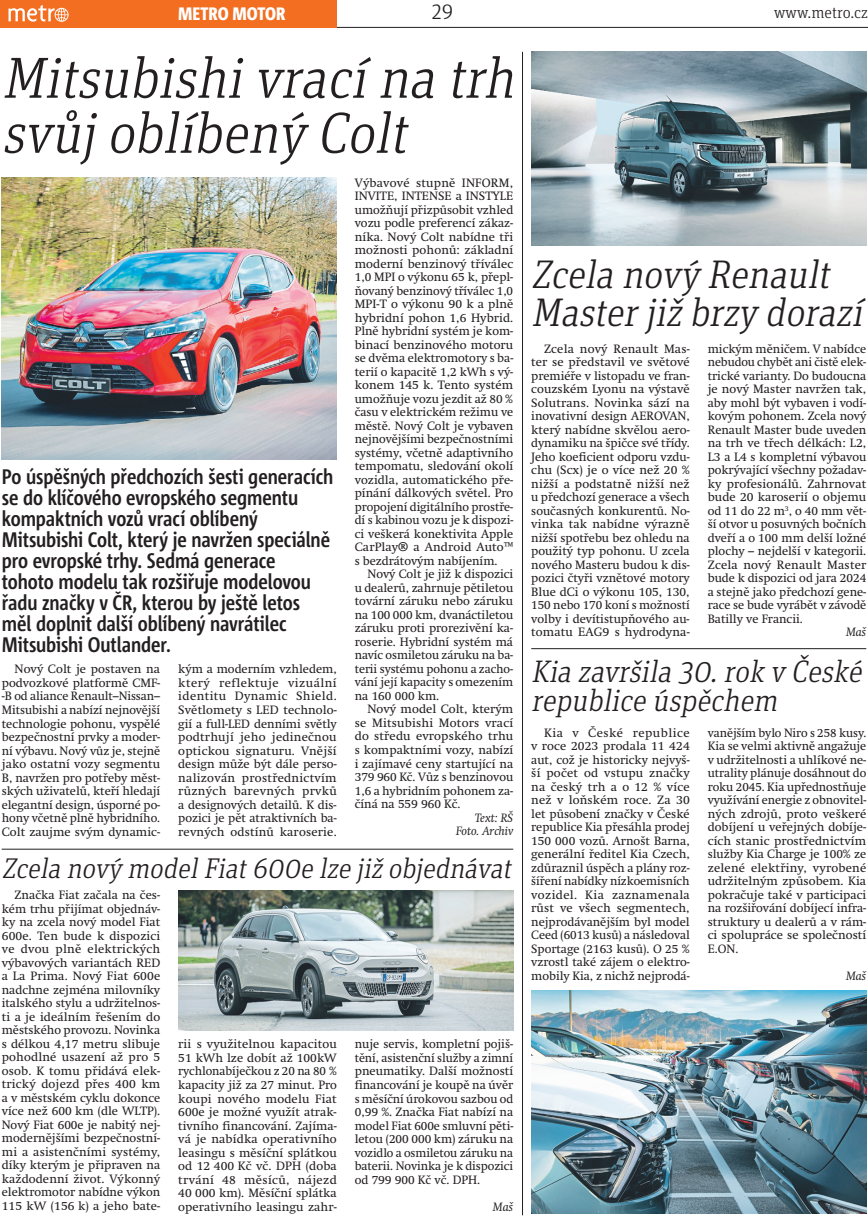
<style>
.page{position:relative;width:868px;height:1217px;background:#fff}
.page>*{position:absolute;margin:0;border:0;box-sizing:border-box;transform-origin:0 0}
.t1{font:italic 300 57.9px/55.1px "Unit Slab Pro";color:#231f20}
.t2{font:italic 300 39.9px/38px "Unit Slab Pro";color:#231f20}
.t3{font:italic 300 31.05px/29.5px "Unit Slab Pro";color:#231f20}
.t4{font:italic 300 28.5px "Unit Slab Pro";color:#231f20}
.t5{font:700 21px/21px "Corpid Cd OT";letter-spacing:-.005em;color:#231f20}
.t6{font:300 21px "Unit Slab Pro";color:#231f20}
.t7{font:800 18px "Corpid Cd OT";color:#fff}
.t8{font:300 16.5px "Unit Slab Pro";color:#231f20}
.t9{font:12px/13.5px "Metro Swift";color:#231f20;text-align:justify}
.t10{font:italic 12px/13.5px "Metro Swift";color:#231f20;text-align:right}
</style>
<div class="page">
<hr style="left:522px;top:52px;width:1px;height:1162px;background:#231f20">
<hr style="left:531px;top:648px;width:335px;height:1px;background:#231f20">
<hr style="left:2px;top:848px;width:511px;height:1px;background:#231f20">
<hr style="left:0;top:27px;width:867px;height:1px;background:#231f20">
<div style="left:0;top:0;width:337px;height:27px;background:#f36e21"></div>
<svg style="left:9px;top:5px;width:60px;height:17px"></svg>
<img style="left:531px;top:990px;width:335px;height:223px">
<img style="left:2px;top:177px;width:335px;height:282px">
<img style="left:531px;top:52px;width:335px;height:193px">
<img style="left:178px;top:890px;width:335px;height:140px">
<h3 class="t7" style="left:178px;top:3px;width:98px">METRO MOTor</h3>
<h3 class="t6" style="left:431px;top:-2px;width:23px">29</h3>
<h3 class="t8" style="left:774px;top:2px;width:95px">www.metro.cz</h3>
<h1 class="t1" style="left:2px;top:48px;width:526px">Mitsubishivracína trh svůjoblíbený Colt</h1>
<p class="t5" style="left:2px;top:466px;width:333px">Po úspěšných předchozích šesti generacích se do klíčového evropského segmentu kompaktních vozů vrací oblíbený Mitsubishi Colt, který je navržen speciálně pro evropské trhy. Sedmá generace<br>tohoto modelu tak rozšiřuje modelovou řadu značky v ČR, kterou by ještě letos měl doplnit další oblíbený navrátilec Mitsubishi Outlander.</p>
<p class="t9" style="left:2px;top:662px;width:160px;text-indent:13px">Nový Colt je postaven na podvozkové platformě CMF--B od aliance Renault–Nissan– Mitsubishi a nabízí nejnovější technologie pohonu, vyspělé bezpečnostní prvky a moder&shy;ní výbavu. Nový vůz je, stejně jako ostatní vozy segmentu B, navržen pro potřeby měst&shy;ských uživatelů, kteří hledají elegantní design, úsporné po&shy;hony včetně plně hybridního.<br>Colt zaujme svým dynamic-</p>
<p class="t9" style="left:178px;top:662px;width:160px">kým a moderním vzhledem, který reflektuje vizuální identitu Dynamic Shield.<br>Světlomety s LED technolo&shy;gií a full-LED denními světly podtrhují jeho jedinečnou optickou signaturu. Vnější design může být dále perso&shy;nalizován prostřednictvím různých barevných prvků a designových detailů. K dis&shy;pozici je pět atraktivních ba&shy;revných odstínů karoserie.</p>
<p class="t9" style="left:355px;top:176px;width:160px">Výbavové stupně INFORM, INVITE, INTENSE a INSTYLE umožňují přizpůsobit vzhled vozu podle preferencí zákaz&shy;níka. Nový Colt nabídne tři možnosti pohonů: základní moderní benzinový tříválec 1,0 MPI o výkonu 65 k, přepl&shy;ňovaný benzinový tříválec 1,0<br>MPI-T o výkonu 90 k a plně hybridní pohon 1,6 Hybrid.<br>Plně hybridní systém je kom&shy;binací benzinového motoru se dvěma elektromotory s ba&shy;terií o kapacitě 1,2 kWh s vý&shy;konem 145 k. Tento systém umožňuje vozu jezdit až 80 % času v elektrickém režimu ve městě. Nový Colt je vybaven nejnovějšími bezpečnostními systémy, včetně adaptivního tempomatu, sledování okolí vozidla, automatického pře&shy;pínání dálkových světel. Pro propojení digitálního prostře&shy;dí s kabinou vozu je k dispozi&shy;ci veškerá konektivita Apple CarPlay® a Android Auto™ s bezdrátovým nabíjením.</p>
<p class="t9" style="left:355px;top:567px;width:160px;text-indent:13px">Nový Colt je již k dispozici u dealerů, zahrnuje pětiletou tovární záruku nebo záruku na 100 000 km, dvanáctiletou záruku proti prorezivění ka&shy;roserie. Hybridní systém má navíc osmiletou záruku na ba&shy;terii systému pohonu a zacho&shy;vání její kapacity s omezením na 160 000 km.</p>
<p class="t9" style="left:355px;top:702px;width:160px;text-indent:13px">Nový model Colt, kterým se Mitsubishi Motors vrací do středu evropského trhu s kompaktními vozy, nabízí i zajímavé ceny startující na 379 960 Kč. Vůz s benzinovou 1,6 a hybridním pohonem za&shy;číná na 559 960 Kč.</p>
<p class="t10" style="left:456px;top:810px;width:59px">Text: RŠ<br>Foto. Archiv</p>
<h3 class="t4" style="left:2px;top:850px;width:516px">Zcela nový modelFiat600e lze jižobjednávat</h3>
<p class="t9" style="left:2px;top:888px;width:160px;text-indent:13px">Značka Fiat začala na čes&shy;kém trhu přijímat objednáv&shy;ky na zcela nový model Fiat 600e. Ten bude k dispozici ve dvou plně elektrických výbavových variantách RED a La Prima. Nový Fiat 600e nadchne zejména milovníky italského stylu a udržitelnos&shy;ti a je ideálním řešením do městského provozu. Novinka s délkou 4,17 metru slibuje pohodlné usazení až pro 5 osob. K tomu přidává elek&shy;trický dojezd přes 400 km a v městském cyklu dokonce více než 600 km (dle WLTP).<br>Nový Fiat 600e je nabitý nej&shy;modernějšími bezpečnostní&shy;mi a asistenčními systémy, díky kterým je připraven na každodenní život. Výkonný elektromotor nabídne výkon 115 kW (156 k) a jeho bate-</p>
<p class="t9" style="left:178px;top:1037px;width:160px">rii s využitelnou kapacitou 51 kWh lze dobít až 100kW rychlonabíječkou z 20 na 80 % kapacity již za 27 minut. Pro koupi nového modelu Fiat 600e je možné využít atrak&shy;tivního financování. Zajíma&shy;vá je nabídka operativního leasingu s měsíční splátkou od 12 400 Kč vč. DPH (doba trvání 48 měsíců, nájezd 40 000 km). Měsíční splátka operativního leasingu zahr-</p>
<p class="t9" style="left:355px;top:1037px;width:160px">nuje servis, kompletní pojiš&shy;tění, asistenční služby a zimní pneumatiky. Další možností financování je koupě na úvěr s měsíční úrokovou sazbou od 0,99 %. Značka Fiat nabízí na model Fiat 600e smluvní pěti&shy;letou (200 000 km) záruku na vozidlo a osmiletou záruku na baterii. Novinka je k dispozici od 799 900 Kč vč. DPH.</p>
<p class="t10" style="left:493px;top:1199px;width:22px">Maš</p>
<h2 class="t2" style="left:531px;top:254px;width:341px">Zcela nový Renault<br>Masterjižbrzy dorazí</h2>
<p class="t9" style="left:531px;top:342px;width:160px;text-indent:13px">Zcela nový Renault Mas&shy;ter se představil ve světové premiéře v listopadu ve fran&shy;couzském Lyonu na výstavě Solutrans. Novinka sází na inovativní design AEROVAN, který nabídne skvělou aero&shy;dynamiku na špičce své třídy.<br>Jeho koeficient odporu vzdu&shy;chu (Scx) je o více než 20 % nižší a podstatně nižší než u předchozí generace a všech současných konkurentů. No&shy;vinka tak nabídne výrazně nižší spotřebu bez ohledu na použitý typ pohonu. U zcela nového Masteru budou k dis&shy;pozici čtyři vznětové motory Blue dCi o výkonu 105, 130, 150 nebo 170 koní s možností volby i devítistupňového au&shy;tomatu EAG9 s hydrodyna-</p>
<p class="t9" style="left:707px;top:342px;width:160px">mickým měničem. V nabídce nebudou chybět ani čistě elek&shy;trické varianty. Do budoucna je nový Master navržen tak, aby mohl být vybaven i vodí&shy;kovým pohonem. Zcela nový Renault Master bude uveden na trh ve třech délkách: L2, L3 a L4 s kompletní výbavou pokrývající všechny požadav&shy;ky profesionálů. Zahrnovat bude 20 karoserií o objemu od 11 do 22 m<sup>3</sup>, o 40 mm vět&shy;ší otvor u posuvných bočních dveří a o 100 mm delší ložné plochy – nejdelší v kategorii.<br>Zcela nový Renault Master bude k dispozici od jara 2024 a stejně jako předchozí gene&shy;race se bude vyrábět v závodě Batilly ve Francii.</p>
<p class="t10" style="left:846px;top:625px;width:22px">Maš</p>
<h3 class="t3" style="left:531px;top:655px;width:338px">Kia završila 30.rok v České republice úspěchem</h3>
<p class="t9" style="left:531px;top:725px;width:160px;text-indent:13px">Kia v České republice v roce 2023 prodala 11 424 aut, což je historicky nejvyš&shy;ší počet od vstupu značky na český trh a o 12 % více než v loňském roce. Za 30 let působení značky v České republice Kia přesáhla prodej 150 000 vozů. Arnošt Barna, generální ředitel Kia Czech, zdůraznil úspěch a plány roz&shy;šíření nabídky nízkoemisních vozidel. Kia zaznamenala růst ve všech segmentech, nejprodávanějším byl model Ceed (6013 kusů) a následoval Sportage (2163 kusů). O 25 % vzrostl také zájem o elektro&shy;mobily Kia, z nichž nejprodá-</p>
<p class="t9" style="left:707px;top:725px;width:160px">vanějším bylo Niro s 258 kusy.<br>Kia se velmi aktivně angažuje v udržitelnosti a uhlíkové ne&shy;utrality plánuje dosáhnout do roku 2045. Kia upřednostňuje využívání energie z obnovitel&shy;ných zdrojů, proto veškeré dobíjení u veřejných dobíje&shy;cích stanic prostřednictvím služby Kia Charge je 100% ze zelené elektřiny, vyrobené udržitelným způsobem. Kia pokračuje také v participaci na rozšiřování dobíjecí infra&shy;struktury u dealerů a v rám&shy;ci spolupráce se společností E.ON.</p>
<p class="t10" style="left:846px;top:968px;width:22px">Maš</p>
</div>
